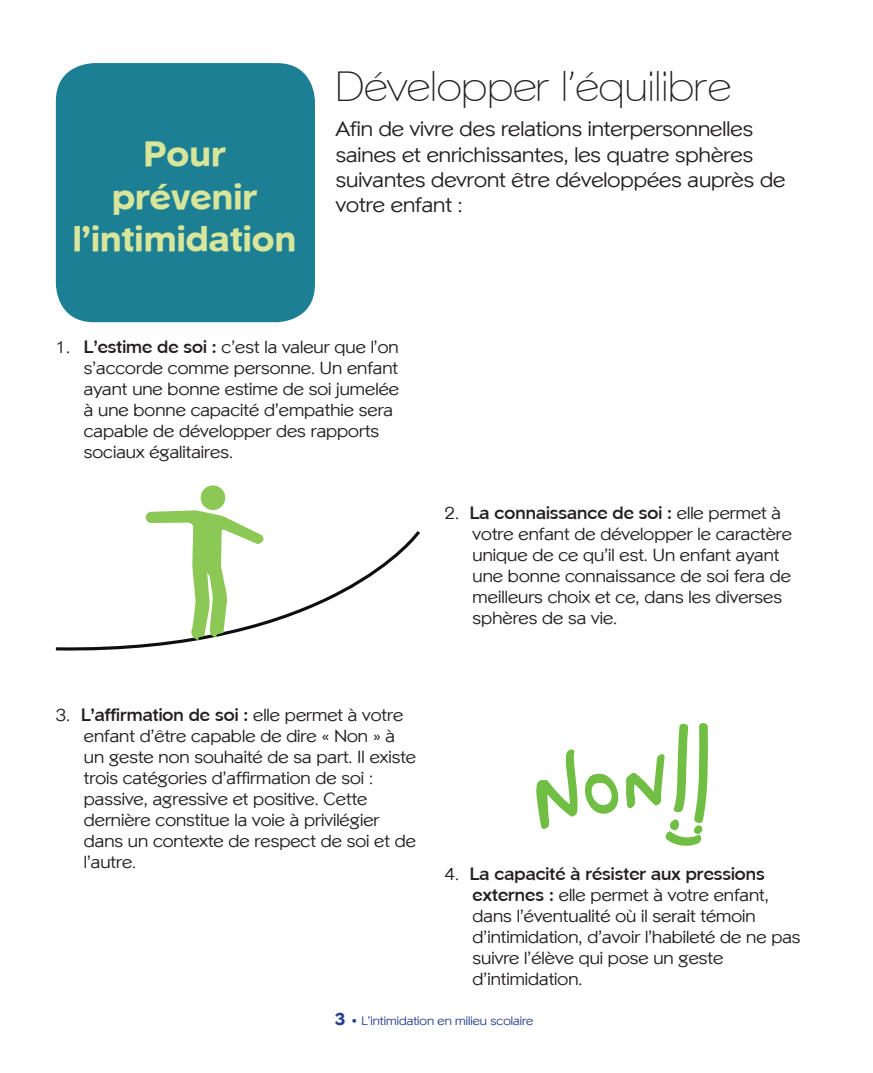
<style>
.page{position:relative;width:873px;height:1073px;background:#fff}
.page>*{position:absolute;margin:0;border:0;box-sizing:border-box;transform-origin:0 0}
.t1{font:42px "Phinster Fine";color:#231f20}
.t2{font:800 35px/42px "Phinster";color:#d8e69c;text-align:center}
.t3{font:21px/25.2px "Phinster";color:#231f20}
.t4{font:17.5px/21px "Phinster";color:#231f20}
.t5{font:12.25px "Phinster";color:#253f8e}
.s1{font-weight:700}
.s2{font-weight:800;font-size:17.5px}
</style>
<div class="page">
<div style="left:56px;top:63px;width:259px;height:259px;background:#1d7f93;border-radius:38px"></div>
<svg style="left:56px;top:531px;width:364px;height:119px"></svg>
<div style="left:201px;top:485px;width:24px;height:25px;background:#8bc856;border-radius:50%"></div>
<svg style="left:145px;top:510px;width:121px;height:130px"></svg>
<svg style="left:536px;top:723px;width:171px;height:122px"></svg>
<h2 class="t2" style="left:73px;top:133px;width:225px">Pour prévenir l’intimidation</h2>
<h1 class="t1" style="left:336px;top:64px;width:396px">Développer l’équilibre</h1>
<p class="t3" style="left:336px;top:116px;width:451px">Afin de vivre des relations interpersonnelles saines et enrichissantes, les quatre sphères suivantes devront être développées auprès de votre enfant :</p>
<p class="t4" style="left:84px;top:336px;width:316px;text-indent:-28px">1. <span class="s1">L’estime de soi :</span> c’est la valeur que l’on s’accorde comme personne. Un enfant ayant une bonne estime de soi jumelée à une bonne capacité d’empathie sera capable de développer des rapports sociaux égalitaires.</p>
<p class="t4" style="left:472px;top:502px;width:321px;text-indent:-28px">2. <span class="s1">La connaissance de soi :</span> elle permet à votre enfant de développer le caractère unique de ce qu’il est. Un enfant ayant une bonne connaissance de soi fera de meilleurs choix et ce, dans les diverses sphères de sa vie.</p>
<p class="t4" style="left:84px;top:704px;width:333px;text-indent:-28px">3. <span class="s1">L’affirmation de soi :</span> elle permet à votre enfant d’être capable de dire « Non » à un geste non souhaité de sa part. Il existe trois catégories d’affirmation de soi : passive, agressive et positive. Cette dernière constitue la voie à privilégier dans un contexte de respect de soi et de l’autre.</p>
<p class="t4" style="left:472px;top:862px;width:329px;text-indent:-28px">4. <span class="s1">La capacité à résister aux pressions externes :</span> elle permet à votre enfant, dans l’éventualité où il serait témoin d’intimidation, d’avoir l’habileté de ne pas suivre l’élève qui pose un geste d’intimidation.</p>
<p class="t5" style="left:335px;top:1013px;width:200px"><span class="s2">3</span> • L’intimidation en milieu scolaire</p>
</div>
